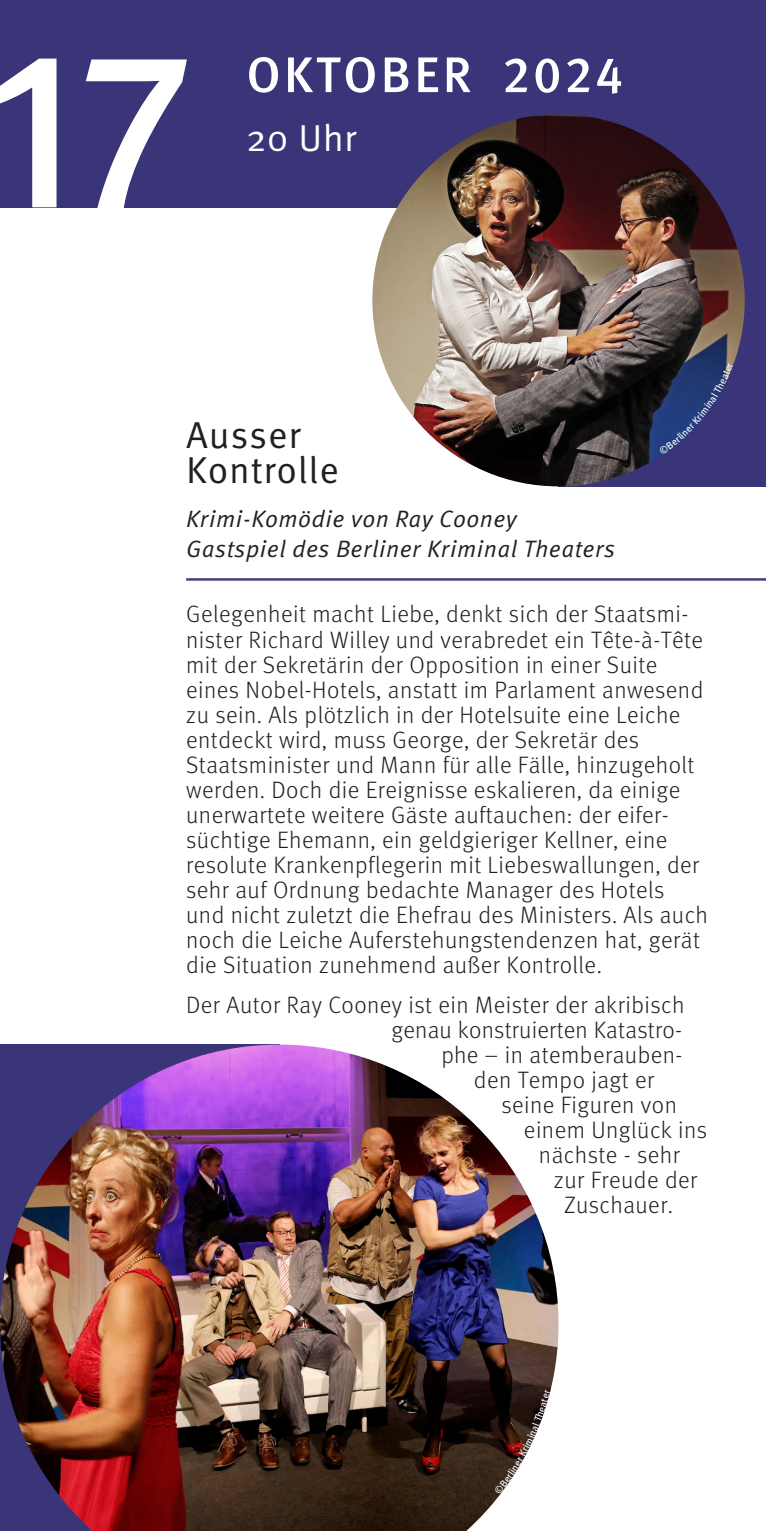
<style>
.page{position:relative;width:766px;height:1531px;background:#fff}
.page>*{position:absolute;margin:0;border:0;box-sizing:border-box;transform-origin:0 0}
.bold{font:500 225px "Meta Pro";color:#fff}
.bold-2{font:500 50px "Meta Pro";letter-spacing:.06em;color:#fff}
.t1{font:37.5px/35px "Meta Pro Norm";letter-spacing:.02em;color:#231f20}
.bold-3{font:37.5px "Meta Pro Norm";color:#fff}
.t2{font:300 23.75px/25px "Meta Pro";letter-spacing:.02em;color:#231f20}
.t3{font:23.75px/30px "Meta Pro Norm Ita";letter-spacing:.02em;color:#231f20}
</style>
<div class="page">
<div style="left:558px;top:114px;width:207px;height:372px;background:#3a3578"></div>
<div style="left:0;top:0;width:765px;height:207px;background:#3a3578"></div>
<hr style="left:186px;top:578px;width:579px;height:3px;background:#443e7d">
<img style="left:372px;top:114px;width:372px;height:372px;border-radius:186px">
<img style="left:0;top:1044px;width:558px;height:487px">
<svg style="left:658px;top:362px;width:75px;height:92px"></svg>
<svg style="left:494px;top:1390px;width:56px;height:104px"></svg>
<p class="bold" style="left:-14px;top:-45px;width:208px">17</p>
<p class="bold-2" style="left:246px;top:36px;width:378px">OKTOBER 2024</p>
<p class="bold-3" style="left:246px;top:110px;width:112px">20 Uhr</p>
<p class="t1" style="left:186px;top:415px;width:154px">Ausser<br>Kontrolle</p>
<p class="t3" style="left:186px;top:503px;width:430px">Krimi-Komödie von Ray Cooney<br>Gastspiel des Berliner Kriminal Theaters</p>
<p class="t2" style="left:186px;top:600px;width:523px">Gelegenheit macht Liebe, denkt sich der Staatsmi&shy;nister Richard Willey und verabredet ein Tête-à-Tête mit der Sekretärin der Opposition in einer Suite eines Nobel-Hotels, anstatt im Parlament anwesend zu sein. Als plötzlich in der Hotelsuite eine Leiche entdeckt wird, muss George, der Sekretär des Staatsminister und Mann für alle Fälle, hinzugeholt werden. Doch die Ereignisse eskalieren, da einige unerwartete weitere Gäste auftauchen: der eifer&shy;süchtige Ehemann, ein geldgieriger Kellner, eine resolute Krankenpflegerin mit Liebeswallungen, der sehr auf Ordnung bedachte Manager des Hotels und nicht zuletzt die Ehefrau des Ministers. Als auch noch die Leiche Auferstehungstendenzen hat, gerät die Situation zunehmend außer Kontrolle.</p>
<p class="t2" style="left:186px;top:990px;width:499px">Der Autor Ray Cooney ist ein Meister der akribisch</p>
<p class="t2" style="left:391px;top:1015px;width:292px">genau konstruierten Katastro-</p>
<p class="t2" style="left:441px;top:1040px;width:242px">phe – in atemberauben-</p>
<p class="t2" style="left:474px;top:1065px;width:182px">den Tempo jagt er</p>
<p class="t2" style="left:501px;top:1090px;width:177px">seine Figuren von</p>
<p class="t2" style="left:524px;top:1115px;width:185px">einem Unglück ins</p>
<p class="t2" style="left:539px;top:1140px;width:142px">nächste - sehr</p>
<p class="t2" style="left:554px;top:1165px;width:145px">zur Freude der</p>
<p class="t2" style="left:564px;top:1190px;width:111px">Zuschauer.</p>
</div>
